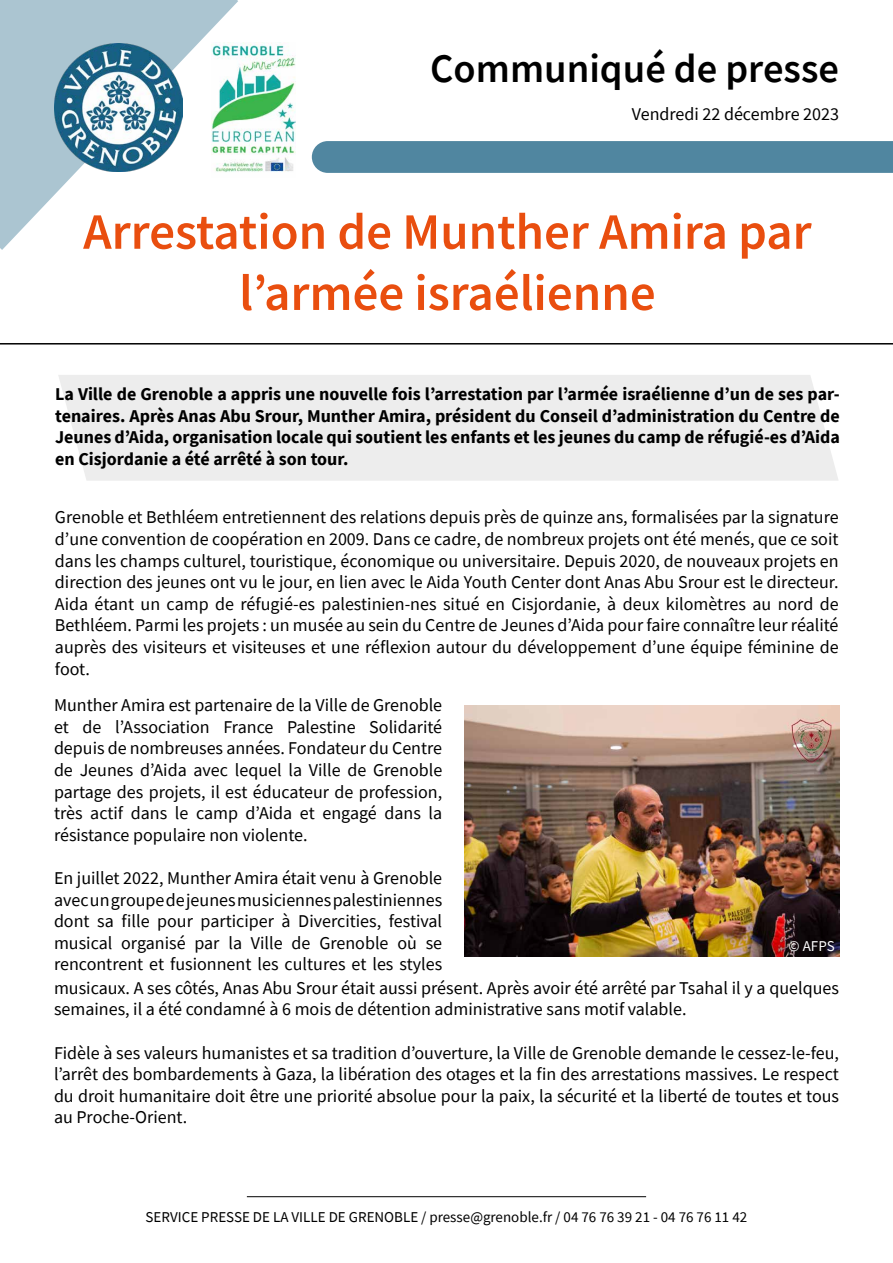
<style>
.page{position:relative;width:893px;height:1263px;background:#fff}
.page>*{position:absolute;margin:0;border:0;box-sizing:border-box;transform-origin:0 0}
.t1{font:600 51px/61.2px "Source Sans Pro";color:#e94e0f;text-align:center}
.t2{font:600 40.5px "Source Sans Pro";color:#000}
.t3{font:18px/21.6px "Source Sans Pro";color:#000;text-align:justify}
.t4{font:700 18px/21.6px "Source Sans Pro";color:#000;text-align:justify}
.t5{font:15px "Source Sans Pro";color:#000}
.t6{font:15px "Source Sans Pro";color:#fff}
</style>
<div class="page">
<svg style="left:0;top:0;width:238px;height:250px"></svg>
<hr style="left:0;top:343px;width:893px;height:1px;background:#000">
<hr style="left:247px;top:1196px;width:399px;height:1px;background:#000">
<img style="left:54px;top:43px;width:129px;height:129px">
<div style="left:312px;top:141px;width:581px;height:32px;background:#5086a0"></div>
<div style="left:58px;top:375px;width:780px;height:106px;background:#ededed"></div>
<img style="left:211px;top:42px;width:85px;height:135px">
<img style="left:464px;top:706px;width:375px;height:250px">
<h2 class="t2" style="left:430px;top:42px;width:410px">Communiqué de presse</h2>
<p class="t3" style="left:632px;top:103px;width:209px">Vendredi 22 décembre 2023</p>
<h1 class="t1" style="left:83px;top:201px;width:730px">Arrestation de Munther Amira par l’armée israélienne</h1>
<p class="t4" style="left:55px;top:383px;width:786px">La Ville de Grenoble a appris une nouvelle fois l’arrestation par l’armée israélienne d’un de ses par&shy;tenaires. Après Anas Abu Srour, Munther Amira, président du Conseil d’administration du Centre de Jeunes d’Aida, organisation locale qui soutient les enfants et les jeunes du camp de réfugié-es d’Aida en Cisjordanie a été arrêté à son tour.</p>
<p class="t3" style="left:55px;top:506px;width:785px">Grenoble et Bethléem entretiennent des relations depuis près de quinze ans, formalisées par la signature d’une convention de coopération en 2009. Dans ce cadre, de nombreux projets ont été menés, que ce soit dans les champs culturel, touristique, économique ou universitaire. Depuis 2020, de nouveaux projets en direction des jeunes ont vu le jour, en lien avec le Aida Youth Center dont Anas Abu Srour est le directeur.<br>Aida étant un camp de réfugié-es palestinien-nes situé en Cisjordanie, à deux kilomètres au nord de Bethléem. Parmi les projets : un musée au sein du Centre de Jeunes d’Aida pour faire connaître leur réalité auprès des visiteurs et visiteuses et une réflexion autour du développement d’une équipe féminine de foot.</p>
<p class="t3" style="left:54px;top:694px;width:390px">Munther Amira est partenaire de la Ville de Grenoble et de l’Association France Palestine Solidarité depuis de nombreuses années. Fondateur du Centre de Jeunes d’Aida avec lequel la Ville de Grenoble partage des projets, il est éducateur de profession, très actif dans le camp d’Aida et engagé dans la résistance populaire non violente.</p>
<p class="t3" style="left:54px;top:867px;width:390px">En juillet 2022, Munther Amira était venu à Grenoble avec un groupe de jeunes musiciennes palestiniennes dont sa fille pour participer à Divercities, festival musical organisé par la Ville de Grenoble où se rencontrent et fusionnent les cultures et les styles</p>
<p class="t3" style="left:54px;top:977px;width:786px">musicaux. A ses côtés, Anas Abu Srour était aussi présent. Après avoir été arrêté par Tsahal il y a quelques semaines, il a été condamné à 6 mois de détention administrative sans motif valable.</p>
<p class="t3" style="left:54px;top:1041px;width:787px">Fidèle à ses valeurs humanistes et sa tradition d’ouverture, la Ville de Grenoble demande le cessez-le-feu, l’arrêt des bombardements à Gaza, la libération des otages et la fin des arrestations massives. Le respect du droit humanitaire doit être une priorité absolue pour la paix, la sécurité et la liberté de toutes et tous au Proche-Orient.</p>
<p class="t6" style="left:789px;top:936px;width:48px">© AFPS</p>
<p class="t5" style="left:146px;top:1207px;width:603px">SERVICE PRESSE DE LA VILLE DE GRENOBLE / presse@grenoble.fr / 04 76 76 39 21 - 04 76 76 11 42</p>
</div>
